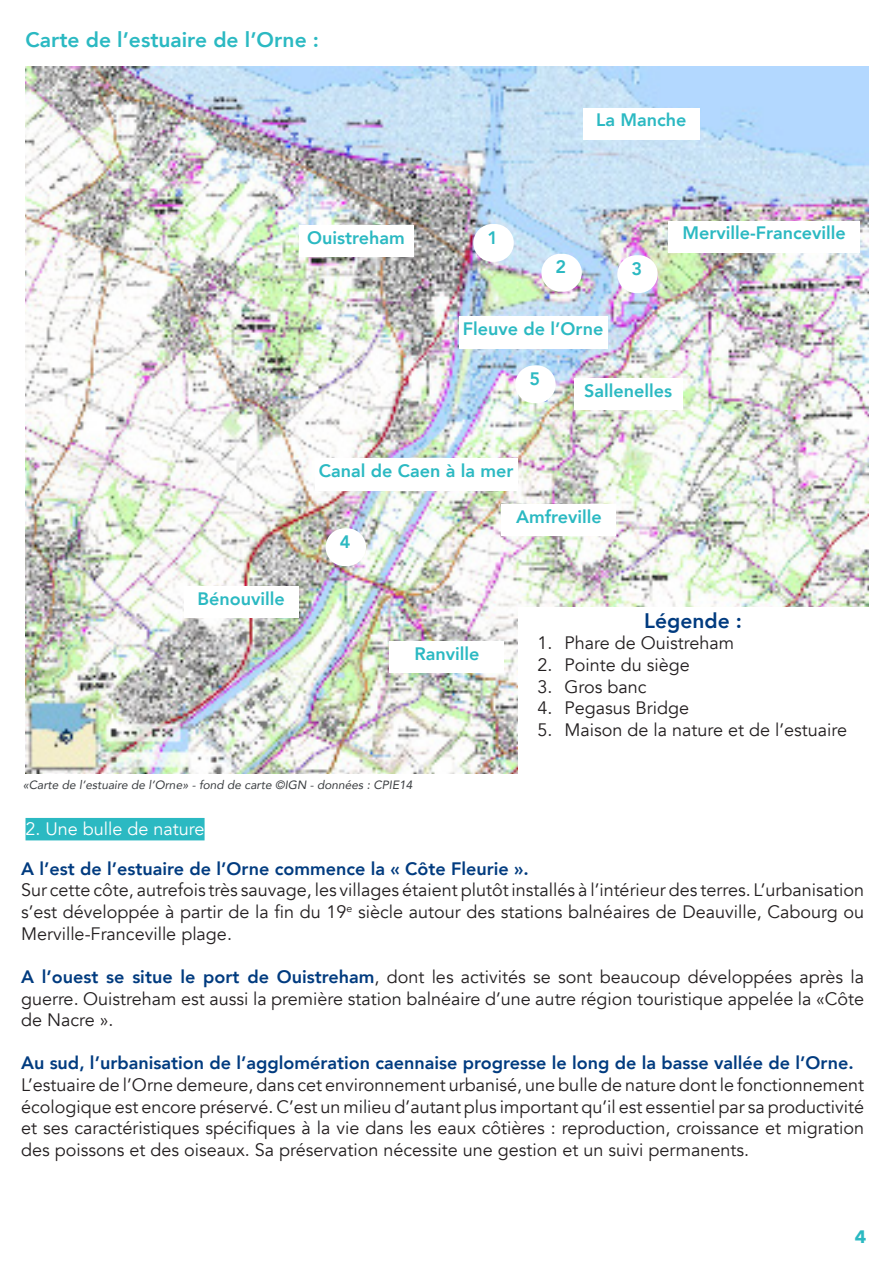
<style>
.page{position:relative;width:893px;height:1263px;background:#fff}
.page>*{position:absolute;margin:0;border:0;box-sizing:border-box;transform-origin:0 0}
.t1{font:800 21px "Avenir";color:#2bb9c2}
.t2{font:800 21px "Avenir";color:#013b7f}
.t3{font:18px/21.6px "Avenir";color:#231f20;text-align:justify}
.t4{font:800 18px "Avenir";color:#013b7f}
.t5{font:800 18px "Avenir";color:#2bb9c2}
.t6{font:18px "Avenir";color:#fff}
.t7{font:700 18px "Avenir Next";color:#2bb9c2}
.t8{font:italic 12px "Avenir";color:#3a3d40}
.s1{font-weight:800;color:#013b7f}
</style>
<div class="page">
<img style="left:26px;top:67px;width:843px;height:707px">
<div style="left:473px;top:224px;width:41px;height:38px;background:#fff;border-radius:19px"></div>
<div style="left:541px;top:254px;width:41px;height:38px;background:#fff;border-radius:19px"></div>
<div style="left:617px;top:255px;width:41px;height:38px;background:#fff;border-radius:19px"></div>
<div style="left:326px;top:528px;width:40px;height:38px;background:#fff;border-radius:19px"></div>
<div style="left:515px;top:365px;width:41px;height:38px;background:#fff;border-radius:19px"></div>
<div style="left:583px;top:108px;width:117px;height:31px;background:#fff"></div>
<div style="left:574px;top:379px;width:108px;height:31px;background:#fff"></div>
<div style="left:315px;top:459px;width:202px;height:32px;background:#fff"></div>
<div style="left:459px;top:316px;width:148px;height:33px;background:#fff"></div>
<div style="left:299px;top:225px;width:115px;height:32px;background:#fff"></div>
<div style="left:668px;top:221px;width:192px;height:31px;background:#fff"></div>
<div style="left:518px;top:607px;width:350px;height:168px;background:#fff"></div>
<div style="left:26px;top:818px;width:179px;height:22px;background:#2bb9c2"></div>
<div style="left:501px;top:505px;width:115px;height:31px;background:#fff"></div>
<div style="left:184px;top:587px;width:115px;height:31px;background:#fff"></div>
<div style="left:389px;top:642px;width:115px;height:31px;background:#fff"></div>
<p class="t1" style="left:26px;top:23px;width:295px">Carte de l’estuaire de l’Orne :</p>
<p class="t5" style="left:596px;top:106px;width:92px">La Manche</p>
<p class="t5" style="left:307px;top:223px;width:99px">Ouistreham</p>
<p class="t5" style="left:682px;top:219px;width:165px">Merville-Franceville</p>
<p class="t5" style="left:488px;top:223px;width:12px">1</p>
<p class="t5" style="left:556px;top:253px;width:12px">2</p>
<p class="t5" style="left:631px;top:254px;width:12px">3</p>
<p class="t5" style="left:463px;top:314px;width:142px">Fleuve de l’Orne</p>
<p class="t5" style="left:529px;top:365px;width:12px">5</p>
<p class="t5" style="left:319px;top:456px;width:196px">Canal de Caen à la mer</p>
<p class="t5" style="left:584px;top:377px;width:90px">Sallenelles</p>
<p class="t5" style="left:197px;top:584px;width:89px">Bénouville</p>
<p class="t5" style="left:340px;top:527px;width:12px">4</p>
<p class="t5" style="left:414px;top:639px;width:67px">Ranville</p>
<p class="t8" style="left:23px;top:777px;width:391px">«Carte de l’estuaire de l’Orne» - fond de carte ©IGN - données : CPIE14</p>
<p class="t5" style="left:516px;top:502px;width:87px">Amfreville</p>
<p class="t2" style="left:644px;top:604px;width:100px">Légende :</p>
<p class="t3" style="left:537px;top:633px;width:198px">1. Phare de Ouistreham</p>
<p class="t3" style="left:537px;top:654px;width:154px">2. Pointe du siège</p>
<p class="t3" style="left:537px;top:676px;width:111px">3. Gros banc</p>
<p class="t3" style="left:537px;top:697px;width:153px">4. Pegasus Bridge</p>
<p class="t3" style="left:537px;top:719px;width:311px">5. Maison de la nature et de l’estuaire</p>
<p class="t6" style="left:26px;top:818px;width:181px">2. Une bulle de nature</p>
<p class="t4" style="left:21px;top:855px;width:509px">A l’est de l’estuaire de l’Orne commence la « Côte Fleurie ».</p>
<p class="t3" style="left:21px;top:880px;width:845px">Sur cette côte, autrefois très sauvage, les villages étaient plutôt installés à l’intérieur des terres. L’urbanisation s’est développée à partir de la fin du 19<sup>e</sup> siècle autour des stations balnéaires de Deauville, Cabourg ou Merville-Franceville plage.</p>
<p class="t3" style="left:21px;top:966px;width:845px"><span class="s1">A l’ouest se situe le port de Ouistreham</span>, dont les activités se sont beaucoup développées après la guerre. Ouistreham est aussi la première station balnéaire d’une autre région touristique appelée la «Côte de Nacre ».</p>
<p class="t4" style="left:21px;top:1049px;width:834px">Au sud, l’urbanisation de l’agglomération caennaise progresse le long de la basse vallée de l’Orne.</p>
<p class="t3" style="left:21px;top:1074px;width:845px">L’estuaire de l’Orne demeure, dans cet environnement urbanisé, une bulle de nature dont le fonctionnement écologique est encore préservé. C’est un milieu d’autant plus important qu’il est essentiel par sa productivité et ses caractéristiques spécifiques à la vie dans les eaux côtières : reproduction, croissance et migration des poissons et des oiseaux. Sa préservation nécessite une gestion et un suivi permanents.</p>
<p class="t7" style="left:855px;top:1221px;width:13px">4</p>
</div>
